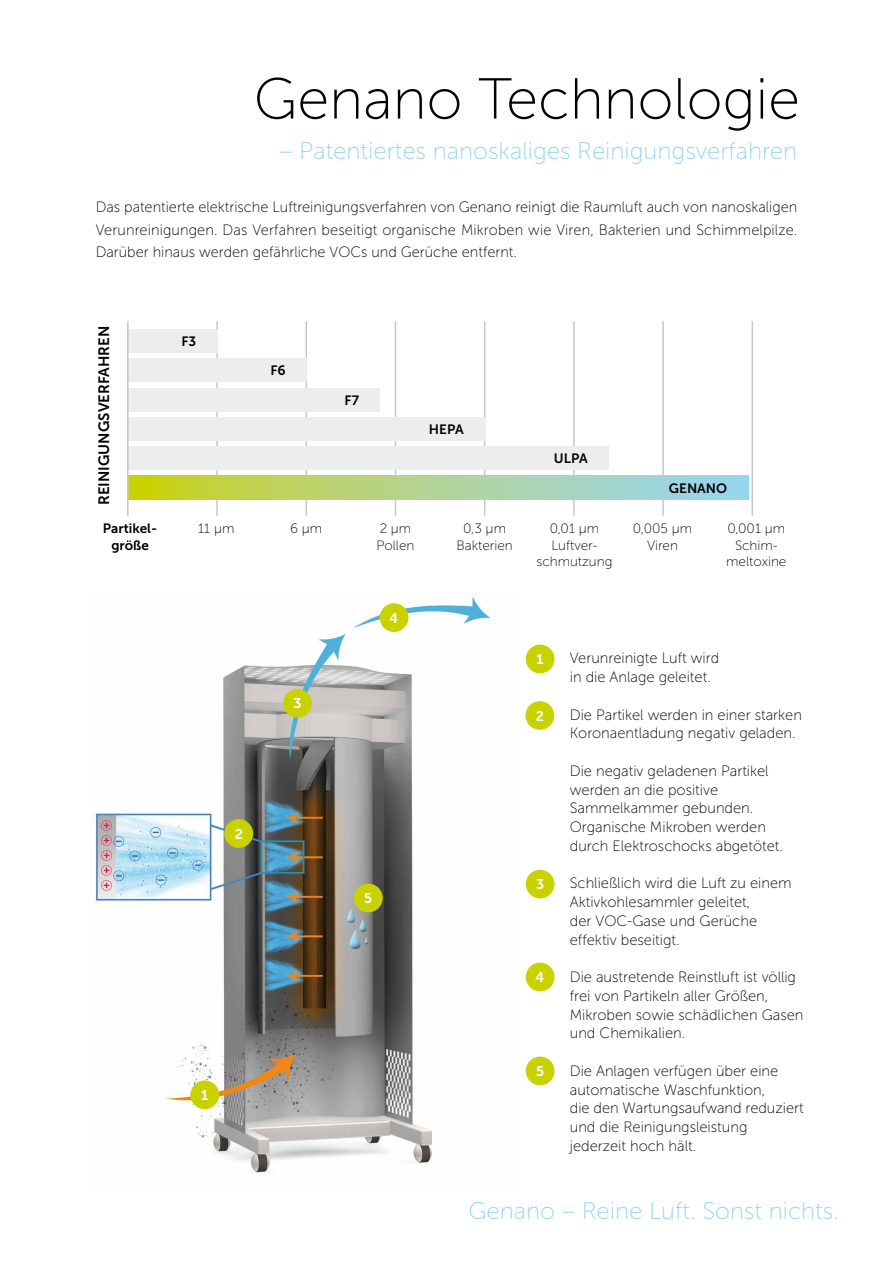
<style>
.page{position:relative;width:893px;height:1263px;background:#fff}
.page>*{position:absolute;margin:0;border:0;box-sizing:border-box;transform-origin:0 0}
.t1{font:57.75px "Museo Sans 100";color:#000}
.t2{font:24px "Museo Sans 100";color:#94d5f2}
.t3{font:15px/18.8px "Museo Sans 100";color:#000}
.t4{font:15px "Museo Sans 700";color:#000}
.t5{font:14.1px "Museo Sans 700";color:#fff}
.t6{font:13.5px/16.5px "Museo Sans 100";color:#000;text-align:center}
.t7{font:13.5px/16.5px "Museo Sans 700";color:#000;text-align:center}
</style>
<div class="page">
<img style="left:92px;top:596px;width:399px;height:577px">
<div style="left:349px;top:928px;width:14px;height:22px;background:#a5a5a5"></div>
<div style="left:364px;top:936px;width:7px;height:9px;background:#7b7b7b"></div>
<svg style="left:346px;top:908px;width:24px;height:41px"></svg>
<div style="left:346px;top:906px;width:9px;height:17px;background:#afafaf"></div>
<div style="left:346px;top:907px;width:11px;height:17px;background:#000;opacity:.75"></div>
<div style="left:190px;top:1080px;width:29px;height:29px;background:#c9d200;border-radius:50%"></div>
<div style="left:526px;top:645px;width:28px;height:28px;background:#c9d200;border-radius:50%"></div>
<div style="left:525px;top:701px;width:29px;height:29px;background:#c9d200;border-radius:50%"></div>
<div style="left:224px;top:819px;width:29px;height:29px;background:#c9d200;border-radius:50%"></div>
<div style="left:526px;top:870px;width:28px;height:28px;background:#c9d200;border-radius:50%"></div>
<div style="left:283px;top:689px;width:29px;height:29px;background:#c9d200;border-radius:50%"></div>
<div style="left:526px;top:963px;width:28px;height:28px;background:#c9d200;border-radius:50%"></div>
<div style="left:380px;top:603px;width:28px;height:29px;background:#c9d200;border-radius:50%"></div>
<div style="left:354px;top:883px;width:29px;height:29px;background:#c9d200;border-radius:50%"></div>
<div style="left:526px;top:1056px;width:28px;height:29px;background:#c9d200;border-radius:50%"></div>
<hr style="left:395px;top:321px;width:1px;height:195px;background:#c6c7c8">
<hr style="left:306px;top:321px;width:1px;height:195px;background:#c6c7c8">
<hr style="left:216px;top:321px;width:2px;height:195px;background:#c6c7c8">
<hr style="left:484px;top:321px;width:1px;height:195px;background:#c6c7c8">
<hr style="left:573px;top:321px;width:2px;height:195px;background:#c6c7c8">
<hr style="left:662px;top:321px;width:2px;height:195px;background:#c6c7c8">
<hr style="left:752px;top:321px;width:1px;height:195px;background:#c6c7c8">
<svg style="left:129px;top:476px;width:619px;height:24px"></svg>
<div style="left:128px;top:446px;width:480px;height:24px;background:#eceded"></div>
<div style="left:128px;top:417px;width:357px;height:24px;background:#eceded"></div>
<div style="left:128px;top:388px;width:252px;height:23px;background:#eceded"></div>
<div style="left:128px;top:359px;width:179px;height:23px;background:#eceded"></div>
<div style="left:128px;top:329px;width:90px;height:24px;background:#eceded"></div>
<hr style="left:127px;top:321px;width:2px;height:195px;background:#c6c7c8">
<h1 class="t1" style="left:254px;top:68px;width:548px">Genano Technologie</h1>
<h2 class="t2" style="left:279px;top:138px;width:519px">– Patentiertes nanoskaliges Reinigungsverfahren</h2>
<p class="t3" style="left:96px;top:196px;width:703px;line-height:22.5px;text-align:justify">Das patentierte elektrische Luftreinigungsverfahren von Genano reinigt die Raumluft auch von nanoskaligen Verunreinigungen. Das Verfahren beseitigt organische Mikroben wie Viren, Bakterien und Schimmelpilze.<br>Darüber hinaus werden gefährliche VOCs und Gerüche entfernt.</p>
<p class="t4" style="left:96px;top:505px;width:181px;rotate:-90deg">REINIGUNGSVERFAHREN</p>
<p class="t7" style="left:103px;top:520px;width:56px">Partikel&shy;größe</p>
<p class="t7" style="left:181px;top:333px;width:16px">F3</p>
<p class="t7" style="left:270px;top:362px;width:17px">F6</p>
<p class="t7" style="left:345px;top:392px;width:16px">F7</p>
<p class="t7" style="left:429px;top:421px;width:36px">HEPA</p>
<p class="t7" style="left:554px;top:450px;width:35px">ULPA</p>
<p class="t7" style="left:669px;top:480px;width:60px">GENANO</p>
<p class="t6" style="left:377px;top:520px;width:39px;text-align:left">2 µm<br>Pollen</p>
<p class="t6" style="left:456px;top:521px;width:58px">0,3 µm<br>Bakterien</p>
<p class="t6" style="left:536px;top:521px;width:77px">0,01 µm<br>Luftver&shy;schmutzung</p>
<p class="t6" style="left:633px;top:521px;width:61px">0,005 µm<br>Viren</p>
<p class="t6" style="left:198px;top:521px;width:38px">11 µm</p>
<p class="t6" style="left:290px;top:521px;width:34px">6 µm</p>
<p class="t6" style="left:726px;top:521px;width:62px">0,001 µm<br>Schim&shy;meltoxine</p>
<p class="t5" style="left:235px;top:826px;width:10px">2</p>
<p class="t5" style="left:293px;top:696px;width:10px">3</p>
<p class="t5" style="left:389px;top:610px;width:10px">4</p>
<p class="t5" style="left:364px;top:890px;width:10px">5</p>
<p class="t5" style="left:201px;top:1087px;width:9px">1</p>
<p class="t5" style="left:536px;top:651px;width:9px">1</p>
<p class="t5" style="left:536px;top:708px;width:10px">2</p>
<p class="t5" style="left:536px;top:876px;width:10px">3</p>
<p class="t5" style="left:535px;top:969px;width:10px">4</p>
<p class="t5" style="left:536px;top:1063px;width:10px">5</p>
<p class="t3" style="left:570px;top:649px;width:151px">Verunreinigte Luft wird in die Anlage geleitet.</p>
<p class="t3" style="left:570px;top:705px;width:234px">Die Partikel werden in einer starken<br>Koronaentladung negativ geladen.</p>
<p class="t3" style="left:570px;top:761px;width:215px">Die negativ geladenen Partikel werden an die positive<br>Sammelkammer gebunden.<br>Organische Mikroben werden durch Elektroschocks abgetötet.</p>
<p class="t3" style="left:570px;top:874px;width:223px">Schließlich wird die Luft zu einem<br>Aktivkohlesammler geleitet,<br>der VOC-Gase und Gerüche effektiv beseitigt.</p>
<p class="t3" style="left:570px;top:968px;width:235px">Die austretende Reinstluft ist völlig frei von Partikeln aller Größen,<br>Mikroben sowie schädlichen Gasen und Chemikalien.</p>
<p class="t3" style="left:570px;top:1061px;width:235px">Die Anlagen verfügen über eine automatische Waschfunktion,<br>die den Wartungsaufwand reduziert und die Reinigungsleistung jederzeit hoch hält.</p>
<h2 class="t2" style="left:468px;top:1198px;width:372px">Genano – Reine Luft. Sonst nichts.</h2>
</div>
